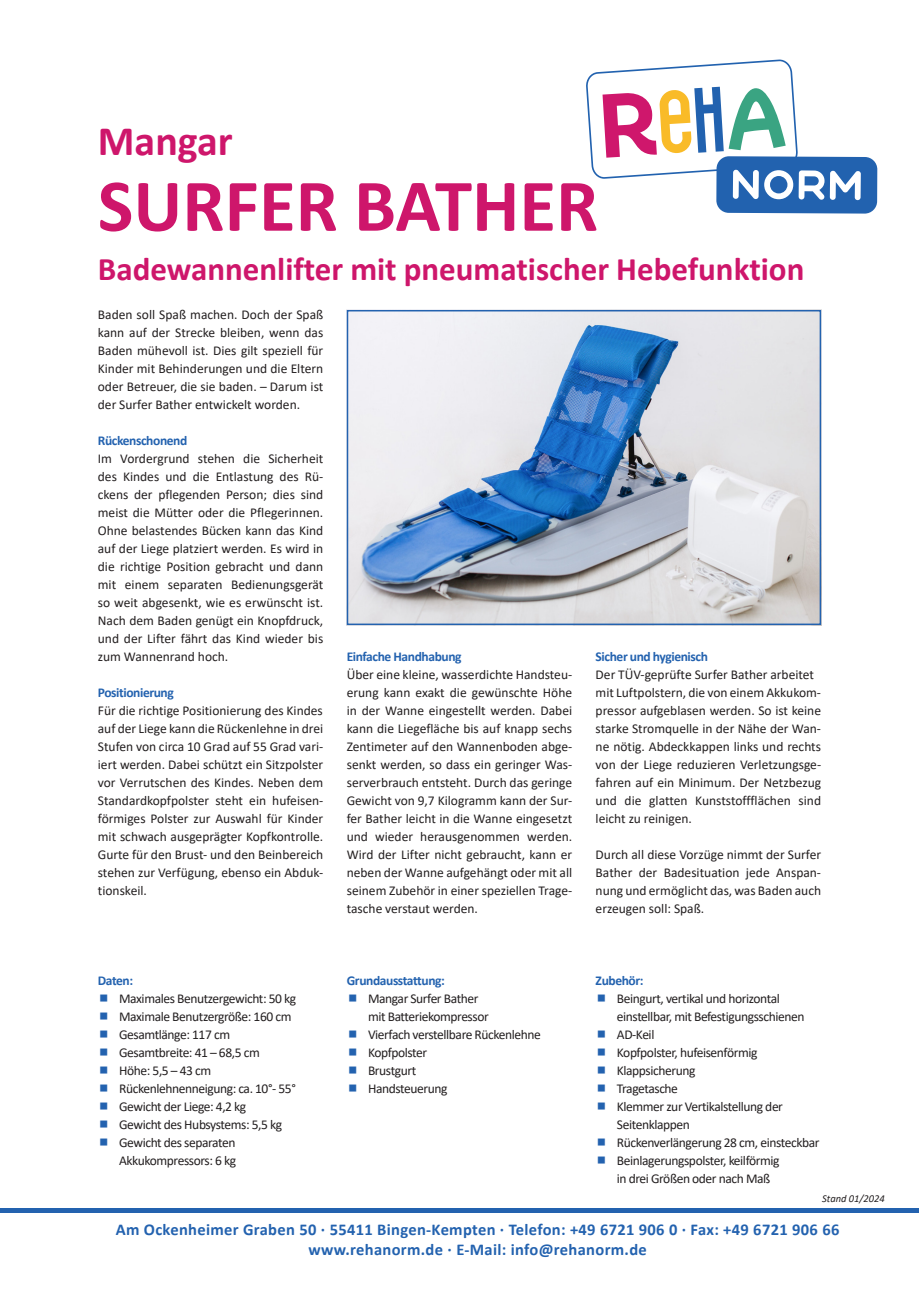
<style>
.page{position:relative;width:919px;height:1289px;background:#fff}
.page>*{position:absolute;margin:0;border:0;box-sizing:border-box;transform-origin:0 0}
.t1{font:700 75px "Calibri";color:#ce166b}
.t2{font:700 42px "Calibri";color:#ce166b}
.t3{font:700 33px "Calibri";color:#ce166b}
.t4{font:700 16.5px/19.8px "Calibri";letter-spacing:.02em;color:#2362af;text-align:center}
.t5{font:13.5px/18px "Calibri";letter-spacing:-.03em;color:#231f20;text-align:justify}
.t6{font:13.5px/18px "Calibri";color:#231f20}
.t7{font:700 13.5px "Calibri";letter-spacing:-.03em;color:#2362af}
.t8{font:italic 10.5px "Calibri";color:#231f20}
</style>
<div class="page">
<svg style="left:586px;top:60px;width:291px;height:153px"></svg>
<img style="left:350px;top:313px;width:468px;height:309px">
<div style="left:347px;top:310px;width:474px;height:315px;border:2px solid #2362af"></div>
<hr style="left:0;top:1208px;width:918px;height:4px;background:#2362af">
<h2 class="t2" style="left:98px;top:111px;width:136px">Mangar</h2>
<h1 class="t1" style="left:98px;top:153px;width:502px">SURFER BATHER</h1>
<h3 class="t3" style="left:98px;top:246px;width:708px">Badewannenlifter mit pneumatischer Hebefunktion</h3>
<p class="t5" style="left:98px;top:305px;width:227px">Baden soll Spaß machen. Doch der Spaß kann auf der Strecke bleiben, wenn das Baden mühevoll ist. Dies gilt speziell für Kinder mit Behinderungen und die Eltern oder Betreuer, die sie baden. – Darum ist der Surfer Bather entwickelt worden.</p>
<p class="t7" style="left:98px;top:431px;width:91px">Rückenschonend</p>
<p class="t5" style="left:98px;top:449px;width:227px">Im Vordergrund stehen die Sicherheit des Kindes und die Entlastung des Rü&shy;ckens der pflegenden Person; dies sind meist die Mütter oder die Pflegerinnen.<br>Ohne belastendes Bücken kann das Kind auf der Liege platziert werden. Es wird in die richtige Position gebracht und dann mit einem separaten Bedienungsgerät so weit abgesenkt, wie es erwünscht ist.<br>Nach dem Baden genügt ein Knopfdruck, und der Lifter fährt das Kind wieder bis zum Wannenrand hoch.</p>
<p class="t7" style="left:98px;top:683px;width:77px">Positionierung</p>
<p class="t5" style="left:98px;top:701px;width:227px">Für die richtige Positionierung des Kindes auf der Liege kann die Rückenlehne in drei Stufen von circa 10 Grad auf 55 Grad vari&shy;iert werden. Dabei schützt ein Sitzpolster vor Verrutschen des Kindes. Neben dem Standardkopfpolster steht ein hufeisen&shy;förmiges Polster zur Auswahl für Kinder mit schwach ausgeprägter Kopfkontrolle.<br>Gurte für den Brust- und den Beinbereich stehen zur Verfügung, ebenso ein Abduk&shy;tionskeil.</p>
<p class="t7" style="left:595px;top:647px;width:114px">Sicher und hygienisch</p>
<p class="t6" style="left:595px;top:665px;width:227px">Der TÜV-geprüfte Surfer Bather arbeitet mit Luftpolstern, die von einem Akkukom&shy;pressor aufgeblasen werden. So ist keine starke Stromquelle in der Nähe der Wan&shy;ne nötig. Abdeckkappen links und rechts von der Liege reduzieren Verletzungsge&shy;fahren auf ein Minimum. Der Netzbezug und die glatten Kunststoffflächen sind leicht zu reinigen.</p>
<p class="t5" style="left:595px;top:845px;width:227px">Durch all diese Vorzüge nimmt der Surfer Bather der Badesituation jede Anspan&shy;nung und ermöglicht das, was Baden auch erzeugen soll: Spaß.</p>
<p class="t7" style="left:347px;top:647px;width:116px">Einfache Handhabung</p>
<p class="t5" style="left:347px;top:665px;width:227px">Über eine kleine, wasserdichte Handsteu&shy;erung kann exakt die gewünschte Höhe in der Wanne eingestellt werden. Dabei kann die Liegefläche bis auf knapp sechs Zentimeter auf den Wannenboden abge&shy;senkt werden, so dass ein geringer Was&shy;serverbrauch entsteht. Durch das geringe Gewicht von 9,7 Kilogramm kann der Sur&shy;fer Bather leicht in die Wanne eingesetzt und wieder herausgenommen werden.<br>Wird der Lifter nicht gebraucht, kann er neben der Wanne aufgehängt oder mit all seinem Zubehör in einer speziellen Trage&shy;tasche verstaut werden.</p>
<p class="t7" style="left:98px;top:971px;width:37px">Daten:</p>
<p class="t5" style="left:119px;top:989px;width:178px;text-align:left">Maximales Benutzergewicht: 50 kg<br>Maximale Benutzergröße: 160 cm<br>Gesamtlänge: 117 cm<br>Gesamtbreite: 41 – 68,5 cm<br>Höhe: 5,5 – 43 cm<br>Rückenlehnenneigung: ca. 10°- 55°<br>Gewicht der Liege: 4,2 kg<br>Gewicht des Hubsystems: 5,5 kg<br>Gewicht des separaten<br>Akkukompressors: 6 kg</p>
<p class="t7" style="left:347px;top:971px;width:100px">Grundausstattung:</p>
<p class="t5" style="left:368px;top:989px;width:174px;text-align:left">Mangar Surfer Bather<br>mit Batteriekompressor<br>Vierfach verstellbare Rückenlehne<br>Kopfpolster<br>Brustgurt<br>Handsteuerung</p>
<p class="t7" style="left:595px;top:971px;width:49px">Zubehör:</p>
<p class="t5" style="left:617px;top:989px;width:204px;text-align:left">Beingurt, vertikal und horizontal einstellbar, mit Befestigungsschienen<br>AD-Keil<br>Kopfpolster, hufeisenförmig<br>Klappsicherung<br>Tragetasche<br>Klemmer zur Vertikalstellung der<br>Seitenklappen<br>Rückenverlängerung 28 cm, einsteckbar<br>Beinlagerungspolster, keilförmig<br>in drei Größen oder nach Maß</p>
<p class="t8" style="left:822px;top:1190px;width:64px">Stand 01/2024</p>
<p class="t4" style="left:116px;top:1219px;width:725px">Am Ockenheimer Graben 50 · 55411 Bingen-Kempten · Telefon: +49 6721 906 0 · Fax: +49 6721 906 66 www.rehanorm.de · E-Mail: info@rehanorm.de</p>
</div>
